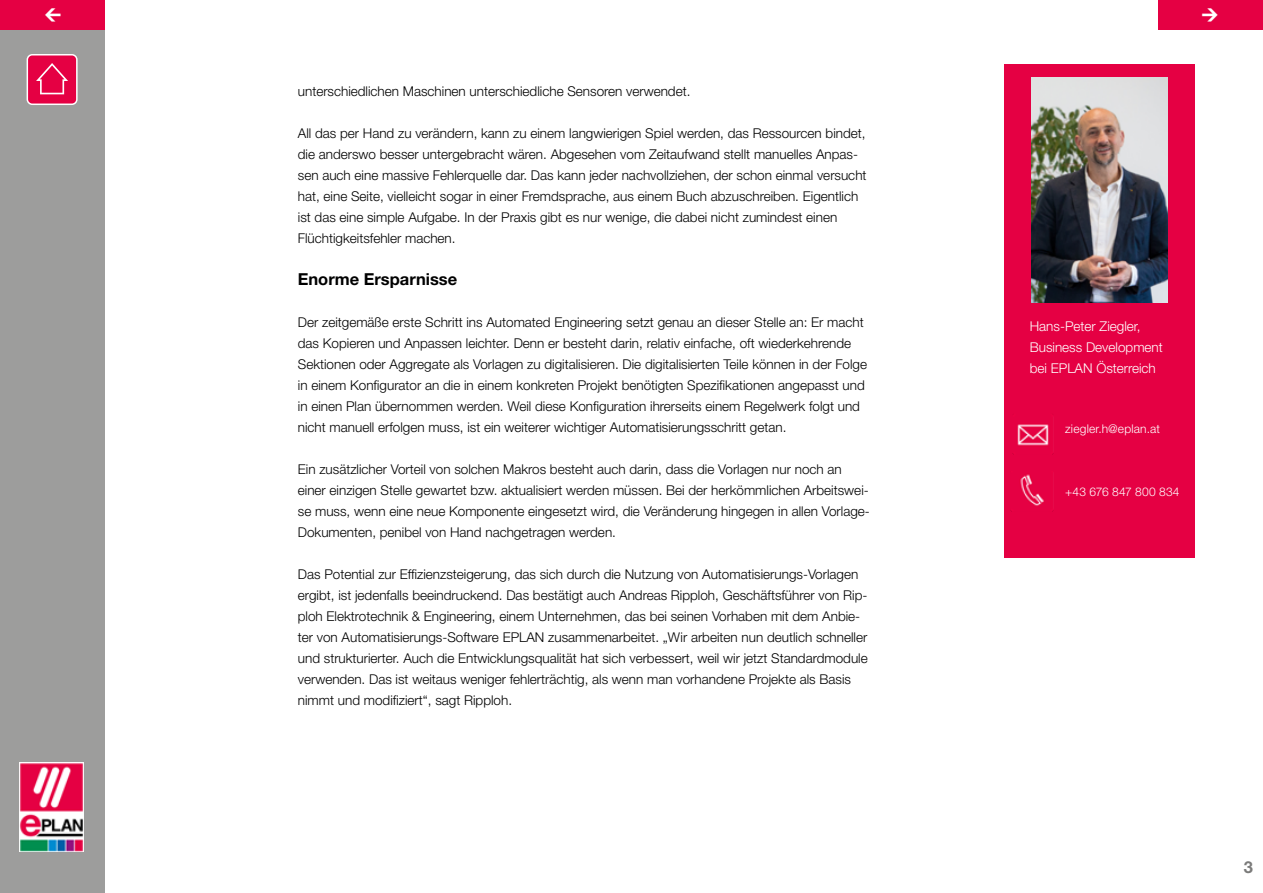
<style>
.page{position:relative;width:1263px;height:893px;background:#fff}
.page>*{position:absolute;margin:0;border:0;box-sizing:border-box;transform-origin:0 0}
.t1{font:700 16.5px "Helvetica Neue LT Pro";color:#000}
.t2{font:700 16.5px "Helvetica Neue LT Std";color:#7b7b7a}
.t3{font:300 13.5px/21px "Helvetica Neue LT Pro";color:#000}
.t4{font:300 13.5px/21px "Helvetica Neue LT Pro";color:#fff}
.t5{font:300 12px "Helvetica Neue LT Std";letter-spacing:.015em;color:#fff}
</style>
<div class="page">
<div style="left:0;top:0;width:104px;height:893px;background:#9d9d9c"></div>
<div style="left:0;top:0;width:104px;height:30px;background:#e50043"></div>
<div style="left:1158px;top:0;width:105px;height:30px;background:#e50043"></div>
<div style="left:27px;top:55px;width:50px;height:49px;background:#e50043;border-radius:5px"></div>
<div style="left:27px;top:54px;width:51px;height:51px;border:2px solid #fff;border-radius:5px"></div>
<svg style="left:36px;top:63px;width:32px;height:31px"></svg>
<img style="left:19px;top:762px;width:64px;height:89px">
<div style="left:1004px;top:64px;width:191px;height:493px;background:#e50043"></div>
<img style="left:1031px;top:77px;width:137px;height:225px">
<img style="left:1017px;top:424px;width:32px;height:22px">
<img style="left:1020px;top:474px;width:24px;height:32px">
<p class="t3" style="left:298px;top:80px;width:394px">unterschiedlichen Maschinen unterschiedliche Sensoren verwendet.</p>
<p class="t3" style="left:298px;top:122px;width:570px">All das per Hand zu verändern, kann zu einem langwierigen Spiel werden, das Ressourcen bindet, die anderswo besser untergebracht wären. Abgesehen vom Zeitaufwand stellt manuelles Anpas&shy;sen auch eine massive Fehlerquelle dar. Das kann jeder nachvollziehen, der schon einmal versucht hat, eine Seite, vielleicht sogar in einer Fremdsprache, aus einem Buch abzuschreiben. Eigentlich ist das eine simple Aufgabe. In der Praxis gibt es nur wenige, die dabei nicht zumindest einen Flüchtigkeitsfehler machen.</p>
<p class="t1" style="left:298px;top:269px;width:161px">Enorme Ersparnisse</p>
<p class="t3" style="left:298px;top:311px;width:571px">Der zeitgemäße erste Schritt ins Automated Engineering setzt genau an dieser Stelle an: Er macht das Kopieren und Anpassen leichter. Denn er besteht darin, relativ einfache, oft wiederkehrende Sektionen oder Aggregate als Vorlagen zu digitalisieren. Die digitalisierten Teile können in der Folge in einem Konfigurator an die in einem konkreten Projekt benötigten Spezifikationen angepasst und in einen Plan übernommen werden. Weil diese Konfiguration ihrerseits einem Regelwerk folgt und nicht manuell erfolgen muss, ist ein weiterer wichtiger Automatisierungsschritt getan.</p>
<p class="t3" style="left:298px;top:458px;width:573px">Ein zusätzlicher Vorteil von solchen Makros besteht auch darin, dass die Vorlagen nur noch an einer einzigen Stelle gewartet bzw. aktualisiert werden müssen. Bei der herkömmlichen Arbeitswei&shy;se muss, wenn eine neue Komponente eingesetzt wird, die Veränderung hingegen in allen Vorlage-Dokumenten, penibel von Hand nachgetragen werden.</p>
<p class="t3" style="left:298px;top:563px;width:571px">Das Potential zur Effizienzsteigerung, das sich durch die Nutzung von Automatisierungs-Vorlagen ergibt, ist jedenfalls beeindruckend. Das bestätigt auch Andreas Ripploh, Geschäftsführer von Rip&shy;ploh Elektrotechnik &amp; Engineering, einem Unternehmen, das bei seinen Vorhaben mit dem Anbie&shy;ter von Automatisierungs-Software EPLAN zusammenarbeitet. „Wir arbeiten nun deutlich schneller und strukturierter. Auch die Entwicklungsqualität hat sich verbessert, weil wir jetzt Standardmodule verwenden. Das ist weitaus weniger fehlerträchtig, als wenn man vorhandene Projekte als Basis nimmt und modifiziert“, sagt Ripploh.</p>
<p class="t4" style="left:1030px;top:315px;width:135px">Hans-Peter Ziegler,<br>Business Development bei EPLAN Österreich</p>
<p class="t5" style="left:1065px;top:422px;width:96px">ziegler.h@eplan.at</p>
<p class="t5" style="left:1065px;top:485px;width:116px">+43 676 847 800 834</p>
<p class="t2" style="left:1244px;top:857px;width:11px">3</p>
</div>
